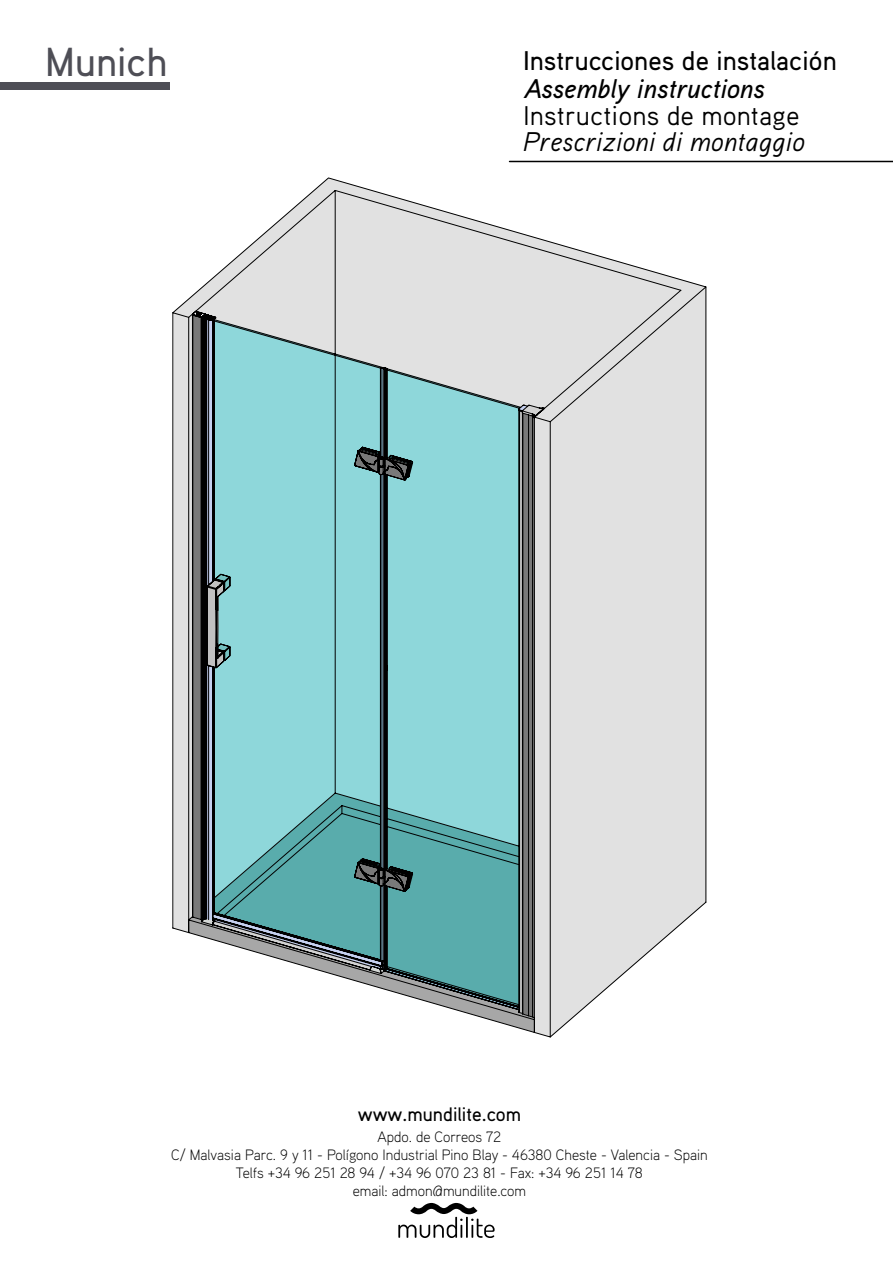
<style>
.page{position:relative;width:893px;height:1263px;background:#fff}
.page>*{position:absolute;margin:0;border:0;box-sizing:border-box;transform-origin:0 0}
.t1{font:500 40.5px "Aaux Pro";color:#4e4e56}
.t2{font:500 27px "Aaux Pro";color:#000}
.t3{font:italic 27px "Aaux Pro";color:#000}
.t4{font:27px "Aaux Pro";color:#000}
.t5{font:italic 500 27px "Aaux Pro";color:#000}
.t6{font:500 19.5px "Aaux Pro";color:#000}
.t7{font:300 15px/18px "Aaux Pro";color:#000;text-align:center}
</style>
<div class="page">
<svg style="left:398px;top:1203px;width:97px;height:35px"></svg>
<div style="left:0;top:83px;width:170px;height:7px;background:#4e4e56"></div>
<hr style="left:509px;top:161px;width:384px;height:1px;background:#000">
<svg style="left:173px;top:178px;width:533px;height:859px;background:#b2cecf"></svg>
<h1 class="t1" style="left:45px;top:36px;width:124px">Munich</h1>
<h2 class="t2" style="left:523px;top:44px;width:315px">Instrucciones de instalación</h2>
<h2 class="t5" style="left:523px;top:72px;width:243px">Assembly instructions</h2>
<h2 class="t4" style="left:523px;top:98px;width:278px">Instructions de montage</h2>
<h2 class="t3" style="left:523px;top:125px;width:283px">Prescrizioni di montaggio</h2>
<h3 class="t6" style="left:358px;top:1102px;width:165px">www.mundilite.com</h3>
<p class="t7" style="left:171px;top:1127px;width:538px">Apdo. de Correos 72<br>C/ Malvasia Parc. 9 y 11 - Polígono Industrial Pino Blay - 46380 Cheste - Valencia - Spain Telfs +34 96 251 28 94 / +34 96 070 23 81 - Fax: +34 96 251 14 78<br>email: admon@mundilite.com</p>
</div>
